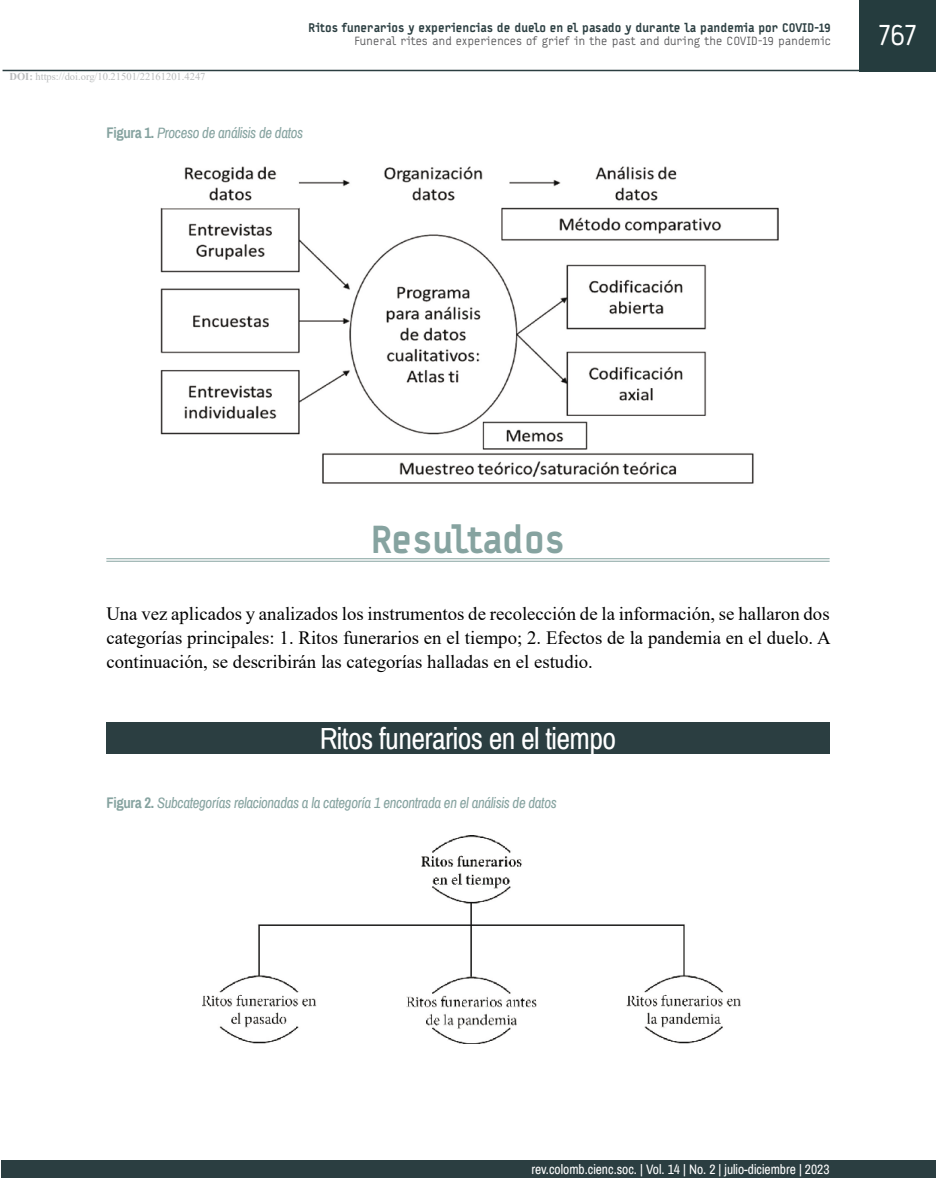
<style>
.page{position:relative;width:936px;height:1191px;background:#fff}
.page>*{position:absolute;margin:0;border:0;box-sizing:border-box;transform-origin:0 0}
.t1{font:900 37.5px "Typestar Pro";letter-spacing:-.01em;color:#86a3a0}
.t2{font:30px "Archivo Narrow";letter-spacing:-.02em;color:#fff}
.t3{font:30px "Typestar Pro";color:#fff}
.t4{font:18.75px/24px "Times New Roman";color:#000;text-align:justify}
.t5{font:italic 15px "Archivo Narrow";letter-spacing:-.02em;color:#86a3a0}
.t6{font:13.5px "Archivo Narrow";color:#fff}
.t7{font:900 12px "Typestar Pro";color:#2b3e41}
.t8{font:12px "Typestar Pro";color:#58585a}
.t9{font:10.5px "Times New Roman";color:#bbbdbe}
.s1{font-weight:700}
.s2{font-weight:700;font-style:normal}
</style>
<div class="page">
<div style="left:2px;top:1160px;width:933px;height:18px;background:#2b3e41"></div>
<hr style="left:3px;top:70px;width:856px;height:1px;background:#2b3e41">
<div style="left:859px;top:0;width:76px;height:71px;background:#253c3e"></div>
<hr style="left:106px;top:558px;width:723px;height:1px;background:#86a3a0">
<hr style="left:106px;top:561px;width:723px;height:1px;background:#86a3a0">
<div style="left:106px;top:722px;width:723px;height:32px;background:#2b3e41"></div>
<img style="left:160px;top:166px;width:619px;height:318px">
<img style="left:202px;top:836px;width:539px;height:208px">
<p class="t9" style="left:10px;top:69px;width:197px"><span class="s1">DOI:</span> https://doi.org/10.21501/22161201.4247</p>
<p class="t7" style="left:308px;top:19px;width:523px">Ritos funerarios y experiencias de duelo en el pasado y durante la pandemia por COVID-19</p>
<p class="t8" style="left:354px;top:34px;width:478px">Funeral rites and experiences of grief in the past and during the COVID-19 pandemic</p>
<p class="t5" style="left:106px;top:124px;width:198px"><span class="s2">Figura 1.</span> Proceso de análisis de datos</p>
<h2 class="t3" style="left:876px;top:16px;width:43px">767</h2>
<h1 class="t1" style="left:371px;top:514px;width:195px">Resultados</h1>
<p class="t4" style="left:106px;top:600px;width:725px">Una vez aplicados y analizados los instrumentos de recolección de la información, se hallaron dos categorías principales: 1. Ritos funerarios en el tiempo; 2. Efectos de la pandemia en el duelo. A continuación, se describirán las categorías halladas en el estudio.</p>
<h2 class="t2" style="left:320px;top:720px;width:298px">Ritos funerarios en el tiempo</h2>
<p class="t5" style="left:106px;top:794px;width:452px"><span class="s2">Figura 2.</span> Subcategorías relacionadas a la categoría 1 encontrada en el análisis de datos</p>
<p class="t6" style="left:531px;top:1160px;width:300px">rev.colomb.cienc.soc. | Vol. 14 | No. 2 | julio-diciembre | 2023</p>
</div>
